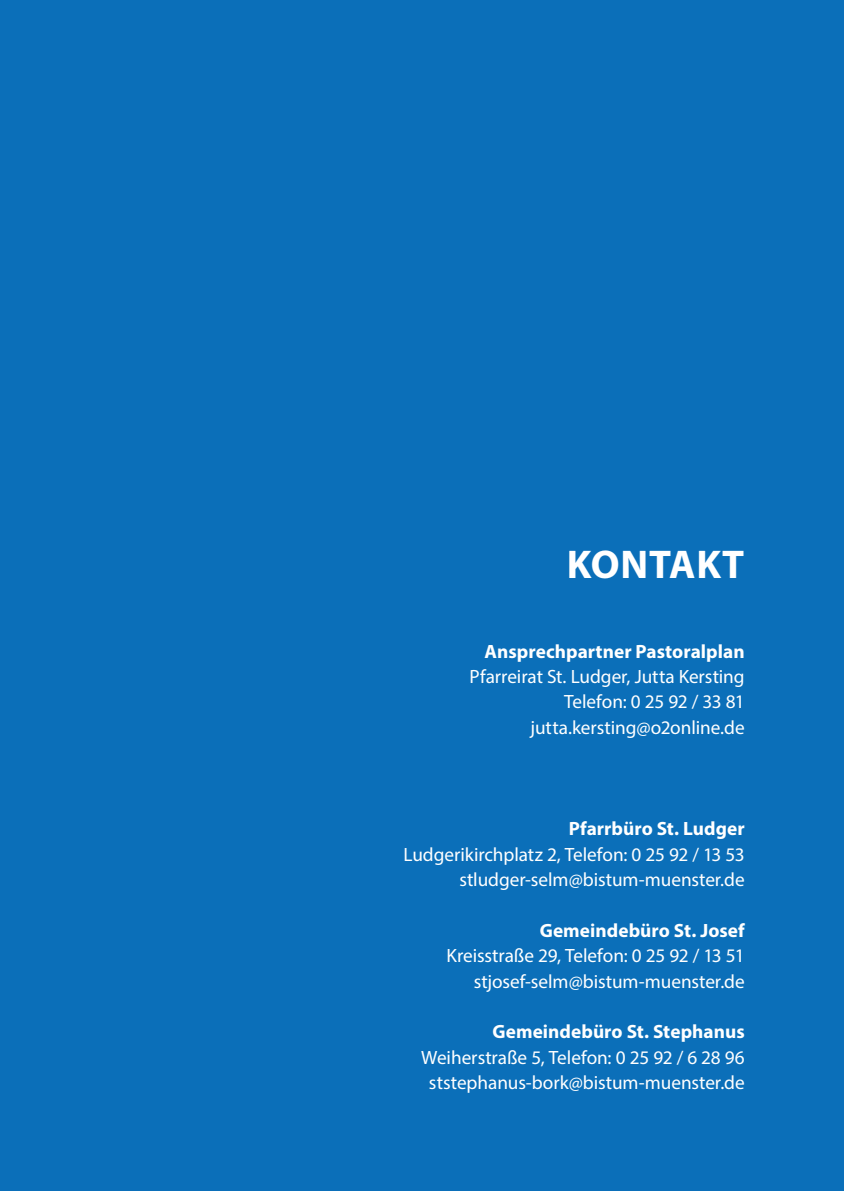
<style>
.page{position:relative;width:844px;height:1191px;background:#fff}
.page>*{position:absolute;margin:0;border:0;box-sizing:border-box;transform-origin:0 0}
.t1{font:700 40.25px "Myriad Pro";letter-spacing:.02em;color:#fff}
.t2{font:19.25px/25.4px "Myriad Pro";letter-spacing:-.005em;color:#fff;text-align:right}
.t3{font:700 19.25px "Myriad Pro";color:#fff}
</style>
<div class="page">
<div style="left:0;top:0;width:843px;height:1191px;background:#0b6fb9"></div>
<h1 class="t1" style="left:566px;top:538px;width:179px">KONTAKT</h1>
<p class="t3" style="left:484px;top:638px;width:261px">Ansprechpartner Pastoralplan</p>
<p class="t2" style="left:469px;top:663px;width:276px">Pfarreirat St. Ludger, Jutta Kersting<br>Telefon: 0 25 92 / 33 81 jutta.kersting@o2online.de</p>
<p class="t3" style="left:568px;top:816px;width:177px">Pfarrbüro St. Ludger</p>
<p class="t2" style="left:403px;top:841px;width:342px">Ludgerikirchplatz 2, Telefon: 0 25 92 / 13 53 stludger-selm@bistum-muenster.de</p>
<p class="t3" style="left:539px;top:918px;width:206px">Gemeindebüro St. Josef</p>
<p class="t2" style="left:446px;top:942px;width:300px">Kreisstraße 29, Telefon: 0 25 92 / 13 51 stjosef-selm@bistum-muenster.de</p>
<p class="t3" style="left:492px;top:1019px;width:254px">Gemeindebüro St. Stephanus</p>
<p class="t2" style="left:421px;top:1044px;width:325px;text-align:center">Weiherstraße 5, Telefon: 0 25 92 / 6 28 96 ststephanus-bork@bistum-muenster.de</p>
</div>
